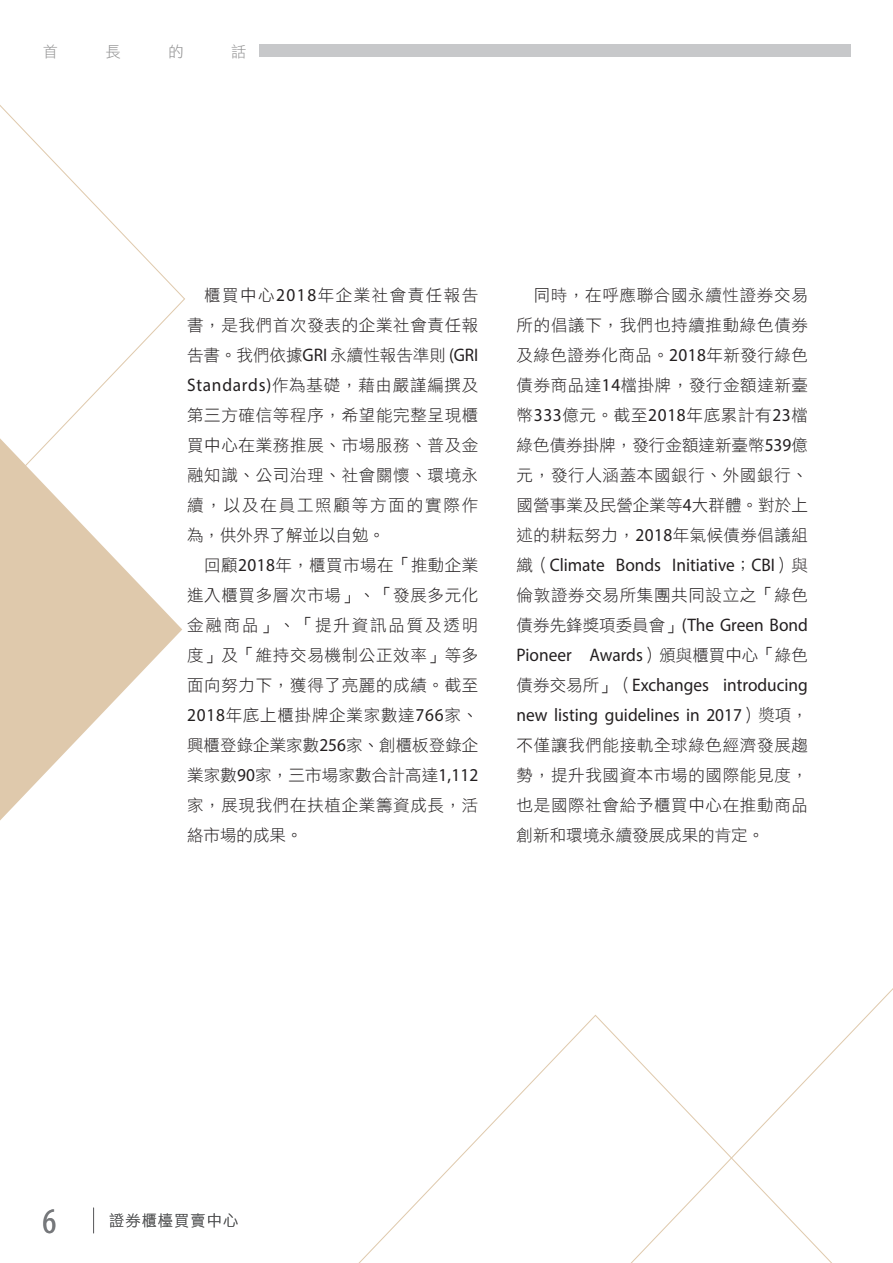
<style>
.page{position:relative;width:893px;height:1263px;background:#fff}
.page>*{position:absolute;margin:0;border:0;box-sizing:border-box;transform-origin:0 0}
.t1{font:condensed 36px "Myriad Pro";color:#76787b}
._101內文new{font:18.15px/30px "Myriad Pro";color:#231f20;text-align:justify;scale:.95 1}
._101內文new-2{font:16.5px/30px "DF Li Hei Std W3";letter-spacing:.04em;color:#231f20;text-align:justify}
.t2{font:15.6px "DF Li Hei Std W3";letter-spacing:.07em;color:#474849}
.t3{font:15.3px "DF Li Hei Std W3";color:#3e3e3f}
.s1{font-family:"Myriad Pro";font-size:18.15px}
.s2{font-family:"DF Li Hei Std W3";font-size:16.5px}
.s3{font-family:"Adobe Song Std";font-weight:300;font-size:16.5px}
</style>
<div class="page">
<div style="left:259px;top:44px;width:591px;height:13px;background:#c7c8ca"></div>
<svg style="left:93px;top:1208px;width:1px;height:25px"></svg>
<svg style="left:0;top:105px;width:185px;height:716px"></svg>
<svg style="left:358px;top:1014px;width:512px;height:249px"></svg>
<svg style="left:0;top:438px;width:182px;height:382px"></svg>
<p class="t3" style="left:43px;top:43px;width:17px">首</p>
<p class="t3" style="left:105px;top:43px;width:17px">長</p>
<p class="t3" style="left:168px;top:43px;width:17px">的</p>
<p class="t3" style="left:231px;top:43px;width:17px">話</p>
<p class="_101內文new-2" style="left:187px;top:279px;width:293px;text-indent:17px">櫃買中心<span class="s1">2018</span>年企業社會責任報告書，是我們首次發表的企業社會責任報告書。我們依據<span class="s1">GRI</span> 永續性報告準則 <span class="s1">(GRI Standards)</span>作為基礎，藉由嚴謹編撰及第三方確信等程序，希望能完整呈現櫃買中心在業務推展、市場服務、普及金融知識、公司治理、社會關懷、環境永續，以及在員工照顧等方面的實際作為，供外界了解並以自勉。</p>
<p class="_101內文new-2" style="left:187px;top:549px;width:293px;text-indent:17px">回顧<span class="s1">2018</span>年，櫃買市場在「推動企業進入櫃買多層次市場」、「發展多元化金融商品」、「提升資訊品質及透明度」及「維持交易機制公正效率」等多面向努力下，獲得了亮麗的成績。截至<span class="s1">2018</span>年底上櫃掛牌企業家數達<span class="s1">766</span>家、興櫃登錄企業家數<span class="s1">256</span>家、創櫃板登錄企業家數<span class="s1">90</span>家，三市場家數合計高達<span class="s1">1,112</span>家，展現我們在扶植企業籌資成長，活絡市場的成果。</p>
<p class="_101內文new-2" style="left:517px;top:279px;width:293px;text-indent:17px">同時，在呼應聯合國永續性證券交易所的倡議下，我們也持續推動綠色債券及綠色證券化商品。<span class="s1">2018</span>年新發行綠色債券商品達<span class="s1">14</span>檔掛牌，發行金額達新臺幣<span class="s1">333</span>億元。截至<span class="s1">2018</span>年底累計有<span class="s1">23</span>檔綠色債券掛牌，發行金額達新臺幣<span class="s1">539</span>億元，發行人涵蓋本國銀行、外國銀行、國營事業及民營企業等<span class="s1">4</span>大群體。對於上述的耕耘努力，<span class="s1">2018</span>年氣候債券倡議組</p>
<p class="_101內文new" style="left:517px;top:549px;width:308px"><span class="s2">織（</span>Climate Bonds Initiative<span class="s2">；</span>CBI<span class="s2">）與</span></p>
<p class="_101內文new-2" style="left:517px;top:579px;width:293px">倫敦證券交易所集團共同設立之「綠色</p>
<p class="_101內文new" style="left:517px;top:609px;width:308px"><span class="s2">債券先鋒獎項委員會」</span>(The Green Bond Pioneer Awards<span class="s2">）頒與櫃買中心「綠色債券交易所」（</span>Exchanges introducing new listing guidelines in 2017<span class="s2">）</span><span class="s3">奬</span><span class="s2">項，</span></p>
<p class="_101內文new-2" style="left:517px;top:729px;width:293px">不僅讓我們能接軌全球綠色經濟發展趨勢，提升我國資本市場的國際能見度，也是國際社會給予櫃買中心在推動商品創新和環境永續發展成果的肯定。</p>
<h1 class="t1" style="left:43px;top:1199px;width:15px">6</h1>
<p class="t2" style="left:109px;top:1212px;width:131px">證券櫃檯買賣中心</p>
</div>
